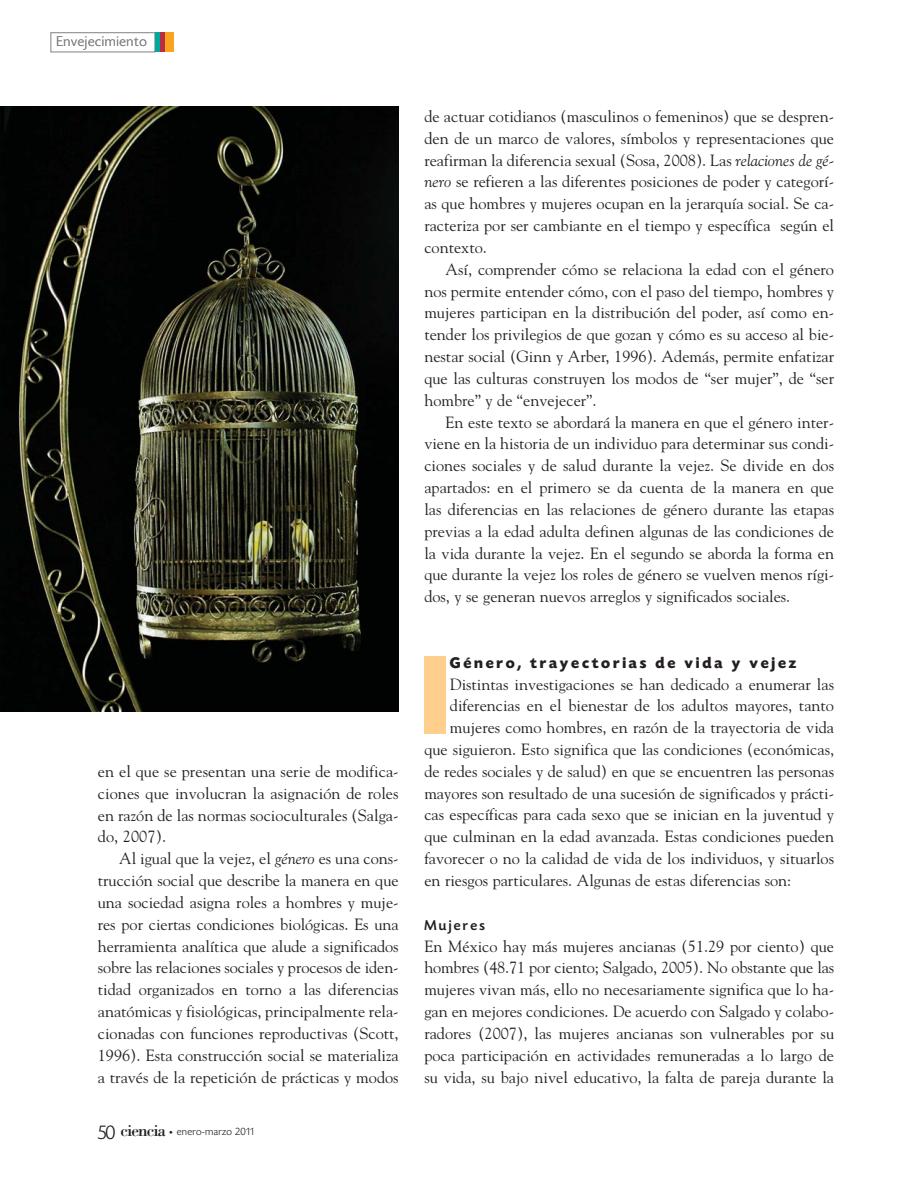
<style>
.page{position:relative;width:915px;height:1191px;background:#fff}
.page>*{position:absolute;margin:0;border:0;box-sizing:border-box;transform-origin:0 0}
.t1{font:17.25px "Bodoni";letter-spacing:-.05em;color:#231f20}
.t2{font:16.2px/21.8px "Goudy";color:#231f20;text-align:justify}
.t3{font:700 16.2px "Today HEF";letter-spacing:.17em;color:#231f20}
.t4{font:300 15px "Today HEF";letter-spacing:.045em;color:#808285}
.t5{font:500 15px "Today HEF";letter-spacing:.155em;color:#231f20}
.t6{font:300 11.25px "Today HEF";letter-spacing:.025em;color:#231f20}
.s1{font-style:italic}
.s2{font-family:"Today HEF";font-weight:300;font-size:21px}
.s3{font-family:"Officina Sans";font-weight:400;font-size:7.5px}
</style>
<div class="page">
<div style="left:50px;top:32px;width:105px;height:20px;border:1px solid #808285"></div>
<div style="left:164px;top:32px;width:9px;height:20px;background:#faa41d"></div>
<hr style="left:160px;top:32px;width:4px;height:20px;background:#bb2d45">
<div style="left:155px;top:32px;width:5px;height:20px;background:#00a99b"></div>
<div style="left:424px;top:656px;width:21px;height:77px;background:#fecf8d"></div>
<img style="left:0;top:106px;width:398px;height:605px">
<p class="t4" style="left:56px;top:35px;width:92px">Envejecimiento</p>
<p class="t2" style="left:98px;top:761px;width:302px">en el que se presentan una serie de modifica&shy;ciones que involucran la asignación de roles en razón de las normas socioculturales (Salga&shy;do, 2007).</p>
<p class="t2" style="left:98px;top:849px;width:302px;text-indent:21px">Al igual que la vejez, el <span class="s1">género</span> es una cons&shy;trucción social que describe la manera en que una sociedad asigna roles a hombres y muje&shy;res por ciertas condiciones biológicas. Es una herramienta analítica que alude a significados sobre las relaciones sociales y procesos de iden&shy;tidad organizados en torno a las diferencias anatómicas y fisiológicas, principalmente rela&shy;cionadas con funciones reproductivas (Scott, 1996). Esta construcción social se materializa a través de la repetición de prácticas y modos</p>
<p class="t1" style="left:98px;top:1124px;width:70px"><span class="s2">50</span> ciencia</p>
<p class="t6" style="left:169px;top:1127px;width:86px"><span class="s3">•</span> enero-marzo 2011</p>
<p class="t2" style="left:424px;top:107px;width:411px">de actuar cotidianos (masculinos o femeninos) que se despren&shy;den de un marco de valores, símbolos y representaciones que reafirman la diferencia sexual (Sosa, 2008). Las <span class="s1">relaciones de gé&shy;nero</span> se refieren a las diferentes posiciones de poder y categorí&shy;as que hombres y mujeres ocupan en la jerarquía social. Se ca&shy;racteriza por ser cambiante en el tiempo y específica según el contexto.</p>
<p class="t2" style="left:424px;top:259px;width:411px;text-indent:21px">Así, comprender cómo se relaciona la edad con el género nos permite entender cómo, con el paso del tiempo, hombres y mujeres participan en la distribución del poder, así como en&shy;tender los privilegios de que gozan y cómo es su acceso al bie&shy;nestar social (Ginn y Arber, 1996). Además, permite enfatizar que las culturas construyen los modos de “ser mujer”, de “ser hombre” y de “envejecer”.</p>
<p class="t2" style="left:424px;top:412px;width:411px;text-indent:21px">En este texto se abordará la manera en que el género inter&shy;viene en la historia de un individuo para determinar sus condi&shy;ciones sociales y de salud durante la vejez. Se divide en dos apartados: en el primero se da cuenta de la manera en que las diferencias en las relaciones de género durante las etapas previas a la edad adulta definen algunas de las condiciones de la vida durante la vejez. En el segundo se aborda la forma en que durante la vejez los roles de género se vuelven menos rígi&shy;dos, y se generan nuevos arreglos y significados sociales.</p>
<p class="t3" style="left:450px;top:656px;width:347px">Género, trayectorias de vida y vejez</p>
<p class="t2" style="left:450px;top:674px;width:385px">Distintas investigaciones se han dedicado a enumerar las</p>
<p class="t2" style="left:450px;top:696px;width:385px">diferencias en el bienestar de los adultos mayores, tanto</p>
<p class="t2" style="left:450px;top:718px;width:385px">mujeres como hombres, en razón de la trayectoria de vida</p>
<p class="t2" style="left:424px;top:739px;width:411px">que siguieron. Esto significa que las condiciones (económicas,</p>
<p class="t2" style="left:424px;top:761px;width:411px">de redes sociales y de salud) en que se encuentren las personas</p>
<p class="t2" style="left:424px;top:783px;width:411px">mayores son resultado de una sucesión de significados y prácti-</p>
<p class="t2" style="left:424px;top:805px;width:411px">cas específicas para cada sexo que se inician en la juventud y</p>
<p class="t2" style="left:424px;top:827px;width:411px">que culminan en la edad avanzada. Estas condiciones pueden</p>
<p class="t2" style="left:424px;top:849px;width:411px">favorecer o no la calidad de vida de los individuos, y situarlos</p>
<p class="t2" style="left:424px;top:870px;width:368px">en riesgos particulares. Algunas de estas diferencias son:</p>
<p class="t5" style="left:424px;top:919px;width:62px">Mujeres</p>
<p class="t2" style="left:424px;top:936px;width:411px">En México hay más mujeres ancianas (51.29 por ciento) que hombres (48.71 por ciento; Salgado, 2005). No obstante que las mujeres vivan más, ello no necesariamente significa que lo ha&shy;gan en mejores condiciones. De acuerdo con Salgado y colabo&shy;radores (2007), las mujeres ancianas son vulnerables por su poca participación en actividades remuneradas a lo largo de su vida, su bajo nivel educativo, la falta de pareja durante la</p>
</div>
